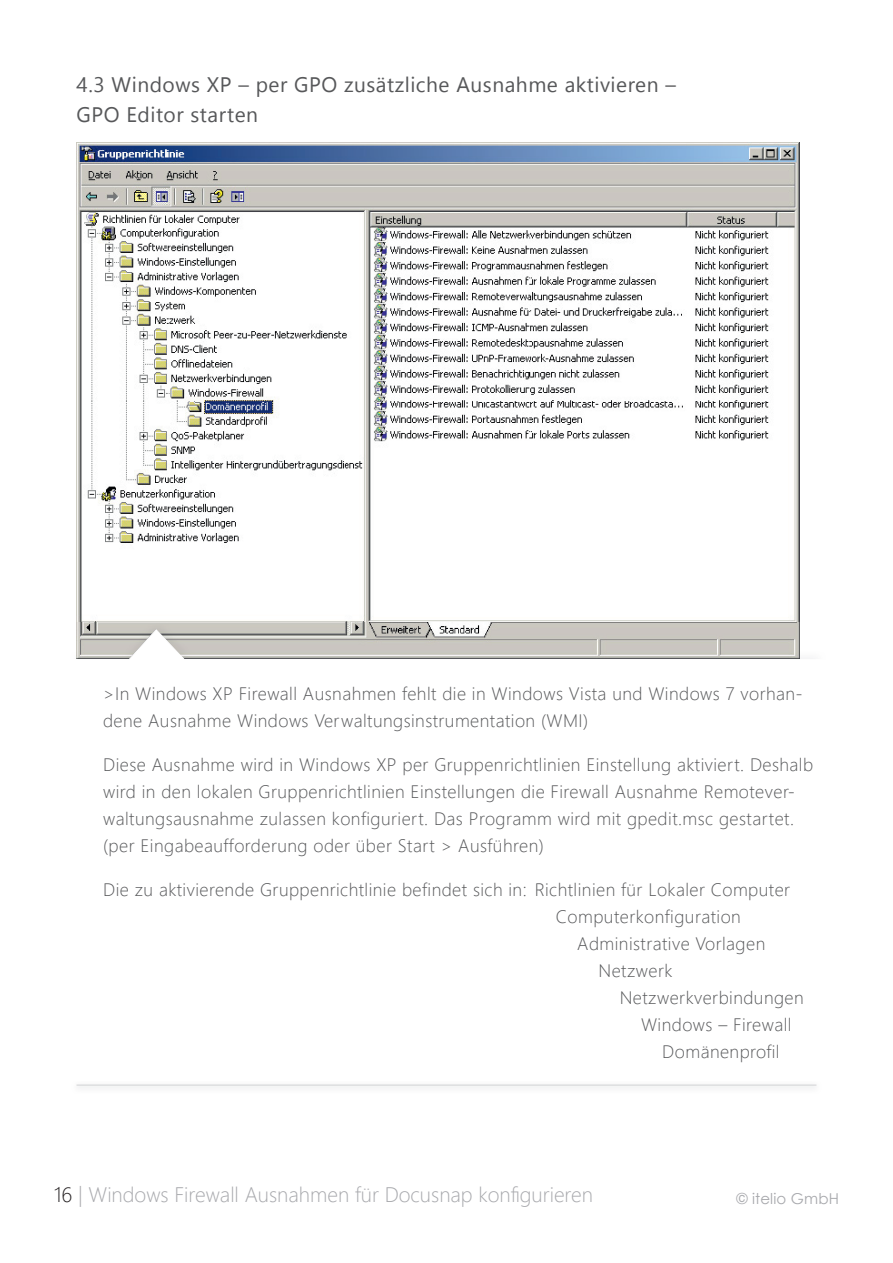
<style>
.page{position:relative;width:893px;height:1263px;background:#fff}
.page>*{position:absolute;margin:0;border:0;box-sizing:border-box;transform-origin:0 0}
.t1{font:21px/30px "Segoe UI";letter-spacing:.025em;color:#57585a}
.t2{font:300 21px "Segoe UI";color:#a8a9ad}
.t3{font:300 18px/27px "Segoe UI";letter-spacing:.025em;color:#57585a}
.t4{font:15px "Century Gothic";letter-spacing:.01em;color:#a8a9ad}
.s1{color:#231f20}
</style>
<div class="page">
<img style="left:77px;top:142px;width:723px;height:481px">
<img style="left:76px;top:623px;width:724px;height:6px">
<svg style="left:76px;top:629px;width:724px;height:30px;background:#c2c0bb"></svg>
<hr style="left:77px;top:1085px;width:739px;height:1px;background:#d1d2d4">
<p class="t1" style="left:77px;top:69px;width:601px">4.3 Windows XP – per GPO zusätzliche Ausnahme aktivieren –<br>GPO Editor starten</p>
<p class="t3" style="left:103px;top:679px;width:701px">&gt;In Windows XP Firewall Ausnahmen fehlt die in Windows Vista und Windows 7 vorhan&shy;dene Ausnahme Windows Verwaltungsinstrumentation (WMI)</p>
<p class="t3" style="left:103px;top:750px;width:712px">Diese Ausnahme wird in Windows XP per Gruppenrichtlinien Einstellung aktiviert. Deshalb wird in den lokalen Gruppenrichtlinien Einstellungen die Firewall Ausnahme Remotever&shy;waltungsausnahme zulassen konfiguriert. Das Programm wird mit gpedit.msc gestartet. (per Eingabeaufforderung oder über Start &gt; Ausführen)</p>
<p class="t3" style="left:556px;top:875px;width:236px;text-indent:-453px">Die zu aktivierende Gruppenrichtlinie befindet sich in: Richtlinien für Lokaler Computer<br>Computerkonfiguration</p>
<p class="t3" style="left:598px;top:929px;width:168px;text-indent:-21px">Administrative Vorlagen<br>Netzwerk</p>
<p class="t3" style="left:620px;top:983px;width:186px">Netzwerkverbindungen</p>
<p class="t3" style="left:641px;top:1010px;width:152px">Windows – Firewall</p>
<p class="t3" style="left:662px;top:1037px;width:119px">Domänenprofil</p>
<p class="t2" style="left:54px;top:1177px;width:540px"><span class="s1">16</span> | Windows Firewall Ausnahmen für Docusnap konfigurieren</p>
<p class="t4" style="left:736px;top:1188px;width:104px">© itelio GmbH</p>
</div>
